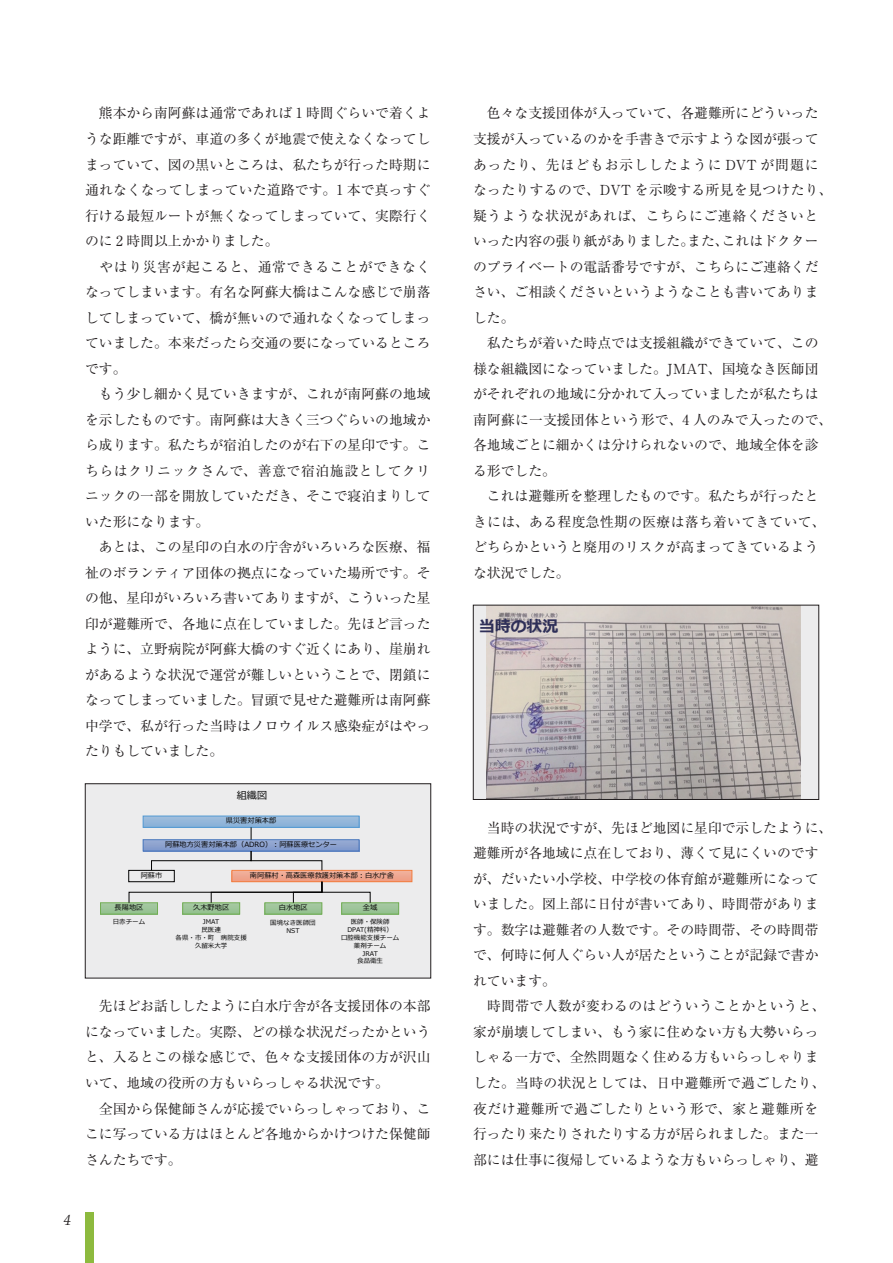
<style>
.page{position:relative;width:893px;height:1263px;background:#fff}
.page>*{position:absolute;margin:0;border:0;box-sizing:border-box;transform-origin:0 0}
.t1{font:700 15.9px "Meiryo";color:#2e2f58}
.t2{font:italic 14.85px "Palatino";color:#231f20}
.t3{font:13.8px/25.5px "Ryumin Pr 6 N";color:#231f20}
.t4{font:10.05px "Meiryo";color:#030303}
.t5{font:7.2px "Meiryo";color:#030303}
.t6{font:6.45px/7.8px "Meiryo";color:#030303;text-align:center}
</style>
<div class="page">
<div style="left:85px;top:1212px;width:9px;height:51px;background:#8dba3e"></div>
<div style="left:85px;top:784px;width:346px;height:194px;background:#ececed"></div>
<div style="left:143px;top:816px;width:216px;height:11px;background:#95b7da"></div>
<div style="left:143px;top:816px;width:216px;height:11px;border:1px solid #549ad3"></div>
<div style="left:143px;top:840px;width:216px;height:11px;background:#8ea2ce"></div>
<div style="left:143px;top:839px;width:216px;height:12px;border:1px solid #4776bc"></div>
<div style="left:129px;top:870px;width:45px;height:12px;border:1px solid #030303"></div>
<div style="left:232px;top:870px;width:180px;height:12px;background:#efa791"></div>
<div style="left:232px;top:870px;width:180px;height:12px;border:1px solid #f27d3f"></div>
<div style="left:183px;top:903px;width:57px;height:11px;background:#9fc59b"></div>
<div style="left:183px;top:902px;width:57px;height:12px;border:1px solid #72ad54"></div>
<div style="left:265px;top:903px;width:57px;height:11px;background:#9fc59b"></div>
<div style="left:265px;top:902px;width:57px;height:12px;border:1px solid #72ad54"></div>
<div style="left:342px;top:903px;width:57px;height:11px;background:#9fc59b"></div>
<div style="left:341px;top:902px;width:58px;height:12px;border:1px solid #72ad54"></div>
<div style="left:101px;top:903px;width:57px;height:11px;background:#9fc59b"></div>
<div style="left:100px;top:902px;width:58px;height:12px;border:1px solid #72ad54"></div>
<svg style="left:251px;top:827px;width:1px;height:13px"></svg>
<svg style="left:151px;top:850px;width:172px;height:21px"></svg>
<svg style="left:128px;top:881px;width:243px;height:22px"></svg>
<div style="left:85px;top:783px;width:346px;height:195px;border:1px solid #231f20"></div>
<div style="left:473px;top:605px;width:346px;height:194px;background:#ececed"></div>
<img style="left:487px;top:607px;width:314px;height:191px">
<div style="left:473px;top:605px;width:346px;height:195px;border:1px solid #231f20"></div>
<p class="t3" style="left:85px;top:100px;width:347px">　熊本から南阿蘇は通常であれば 1 時間ぐらいで着くような距離ですが、車道の多くが地震で使えなくなってしまっていて、図の黒いところは、私たちが行った時期に通れなくなってしまっていた道路です。1 本で真っすぐ行ける最短ルートが無くなってしまっていて、実際行くのに 2 時間以上かかりました。<br>　やはり災害が起こると、通常できることができなくなってしまいます。有名な阿蘇大橋はこんな感じで崩落してしまっていて、橋が無いので通れなくなってしまっていました。本来だったら交通の要になっているところです。<br>　もう少し細かく見ていきますが、これが南阿蘇の地域を示したものです。南阿蘇は大きく三つぐらいの地域から成ります。私たちが宿泊したのが右下の星印です。こちらはクリニックさんで、善意で宿泊施設としてクリニックの一部を開放していただき、そこで寝泊まりしていた形になります。<br>　あとは、この星印の白水の庁舎がいろいろな医療、福祉のボランティア団体の拠点になっていた場所です。その他、星印がいろいろ書いてありますが、こういった星印が避難所で、各地に点在していました。先ほど言ったように、立野病院が阿蘇大橋のすぐ近くにあり、崖崩れがあるような状況で運営が難しいということで、閉鎖になってしまっていました。冒頭で見せた避難所は南阿蘇中学で、私が行った当時はノロウイルス感染症がはやったりもしていました。</p>
<p class="t4" style="left:237px;top:788px;width:32px">組織図</p>
<p class="t5" style="left:226px;top:816px;width:52px">県災害対策本部</p>
<p class="t5" style="left:165px;top:839px;width:173px">阿蘇地⽅災害対策本部（ADRO）︓阿蘇医療センター</p>
<p class="t5" style="left:141px;top:870px;width:23px">阿蘇市</p>
<p class="t5" style="left:250px;top:870px;width:145px">南阿蘇村・⾼森医療救護対策本部︓⽩⽔庁舎</p>
<p class="t5" style="left:115px;top:902px;width:30px">⻑陽地区</p>
<p class="t5" style="left:193px;top:902px;width:37px">久⽊野地区</p>
<p class="t5" style="left:279px;top:902px;width:30px">⽩⽔地区</p>
<p class="t5" style="left:363px;top:902px;width:16px">全域</p>
<p class="t6" style="left:113px;top:918px;width:34px">⽇⾚チーム</p>
<p class="t6" style="left:176px;top:918px;width:73px">JMAT<br>⺠医連<br>各県・市・町 病院⽀援久留⽶⼤学</p>
<p class="t6" style="left:270px;top:919px;width:47px">国境なき医師団<br>NST</p>
<p class="t6" style="left:341px;top:918px;width:60px">医師・保険師<br>DPAT(精神科）<br>⼝腔機能⽀援チーム薬剤チーム<br>JRAT<br>⾷品衛⽣</p>
<p class="t3" style="left:85px;top:993px;width:347px">　先ほどお話ししたように白水庁舎が各支援団体の本部になっていました。実際、どの様な状況だったかというと、入るとこの様な感じで、色々な支援団体の方が沢山いて、地域の役所の方もいらっしゃる状況です。<br>　全国から保健師さんが応援でいらっしゃっており、ここに写っている方はほとんど各地からかけつけた保健師さんたちです。</p>
<p class="t2" style="left:64px;top:1207px;width:9px">4</p>
<p class="t3" style="left:473px;top:100px;width:361px">　色々な支援団体が入っていて、各避難所にどういった支援が入っているのかを手書きで示すような図が張ってあったり、先ほどもお示ししたように DVT が問題になったりするので、DVT を示唆する所見を見つけたり、疑うような状況があれば、こちらにご連絡くださいといった内容の張り紙がありました。また、これはドクターのプライベートの電話番号ですが、こちらにご連絡ください、ご相談くださいというようなことも書いてありました。<br>　私たちが着いた時点では支援組織ができていて、この様な組織図になっていました。JMAT、国境なき医師団がそれぞれの地域に分かれて入っていましたが私たちは南阿蘇に一支援団体という形で、4 人のみで入ったので、各地域ごとに細かくは分けられないので、地域全体を診る形でした。<br>　これは避難所を整理したものです。私たちが行ったときには、ある程度急性期の医療は落ち着いてきていて、どちらかというと廃用のリスクが高まってきているような状況でした。</p>
<p class="t1" style="left:479px;top:615px;width:81px">当時の状況</p>
<p class="t3" style="left:473px;top:814px;width:361px">　当時の状況ですが、先ほど地図に星印で示したように、避難所が各地域に点在しており、薄くて見にくいのですが、だいたい小学校、中学校の体育館が避難所になっていました。図上部に日付が書いてあり、時間帯があります。数字は避難者の人数です。その時間帯、その時間帯で、何時に何人ぐらい人が居たということが記録で書かれています。<br>　時間帯で人数が変わるのはどういうことかというと、家が崩壊してしまい、もう家に住めない方も大勢いらっしゃる一方で、全然問題なく住める方もいらっしゃりました。当時の状況としては、日中避難所で過ごしたり、夜だけ避難所で過ごしたりという形で、家と避難所を行ったり来たりされたりする方が居られました。また一部には仕事に復帰しているような方もいらっしゃり、避</p>
</div>
